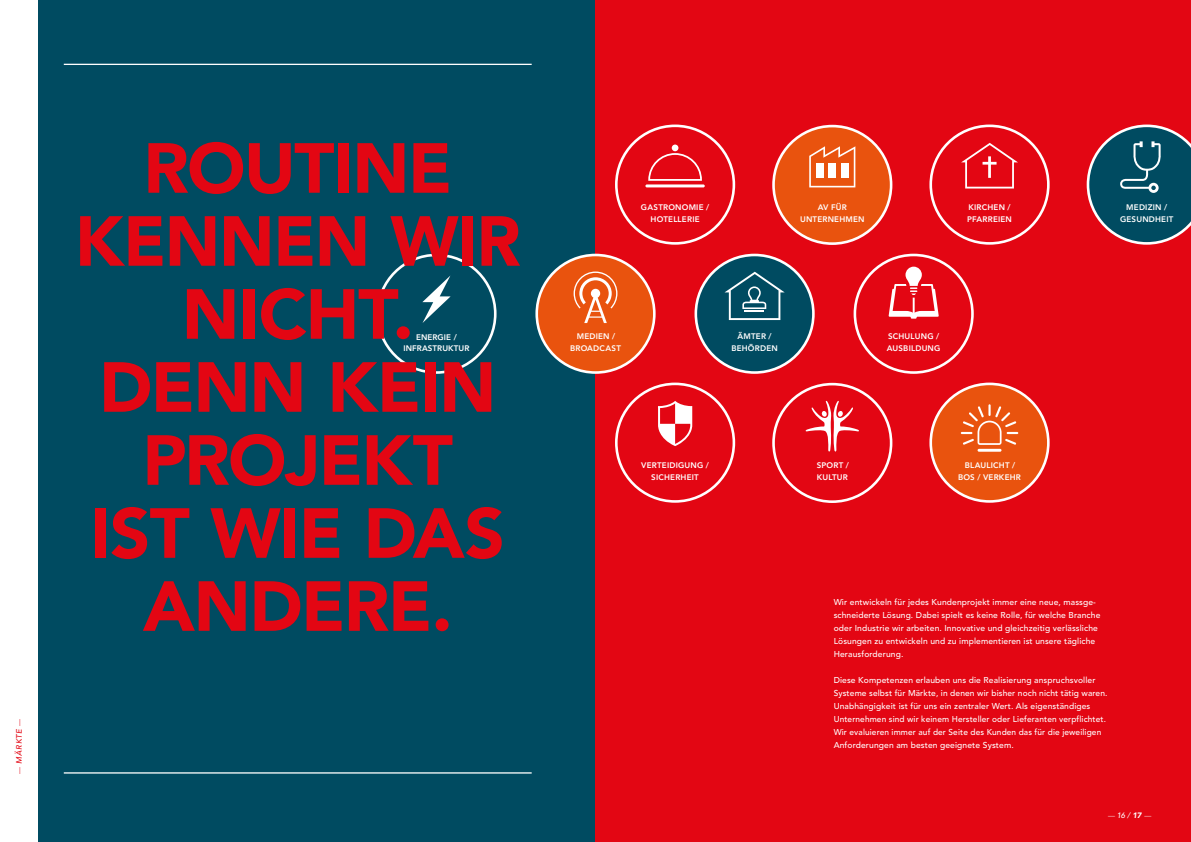
<style>
.page{position:relative;width:1191px;height:842px;background:#fff}
.page>*{position:absolute;margin:0;border:0;box-sizing:border-box;transform-origin:0 0}
.t1{font:900 70px/73px "Avenir";letter-spacing:-.02em;color:#e30613;text-align:center}
.t2{font:500 8.5px/13px "Avenir";letter-spacing:.015em;color:#fff}
.t3{font:800 8px/11.5px "Avenir";letter-spacing:.025em;color:#fff;text-align:center}
.t4{font:italic 500 7.8px "Avenir";color:#e30613}
.t5{font:italic 500 7.8px "Avenir";color:#fff}
.s1{font-weight:300;font-style:normal}
.s2{font-weight:900}
</style>
<div class="page">
<div style="left:38px;top:0;width:557px;height:842px;background:#004b61"></div>
<div style="left:595px;top:0;width:596px;height:842px;background:#e30613"></div>
<hr style="left:64px;top:772px;width:467px;height:1px;background:#fff">
<hr style="left:64px;top:64px;width:467px;height:1px;background:#fff">
<div style="left:615px;top:125px;width:120px;height:120px;border:3px solid #fff;border-radius:50%"></div>
<hr style="left:645px;top:184px;width:60px;height:3px;background:#fff">
<svg style="left:648px;top:153px;width:54px;height:28px"></svg>
<div style="left:671px;top:145px;width:7px;height:6px;background:#fff;border-radius:50%"></div>
<div style="left:773px;top:126px;width:118px;height:118px;background:#e9530e;border-radius:50%"></div>
<div style="left:772px;top:125px;width:120px;height:120px;border:3px solid #fff;border-radius:50%"></div>
<svg style="left:809px;top:146px;width:46px;height:41px"></svg>
<div style="left:816px;top:164px;width:7px;height:14px;background:#fff"></div>
<div style="left:828px;top:164px;width:8px;height:14px;background:#fff"></div>
<div style="left:841px;top:164px;width:7px;height:14px;background:#fff"></div>
<div style="left:929px;top:125px;width:120px;height:120px;border:3px solid #fff;border-radius:50%"></div>
<svg style="left:961px;top:143px;width:57px;height:46px"></svg>
<svg style="left:1086px;top:125px;width:105px;height:120px"></svg>
<div style="left:537px;top:255px;width:117px;height:117px;background:#e9530e;border-radius:50%"></div>
<div style="left:535px;top:254px;width:120px;height:120px;border:3px solid #fff;border-radius:50%"></div>
<svg style="left:573px;top:271px;width:44px;height:52px"></svg>
<div style="left:696px;top:255px;width:117px;height:117px;background:#004b61;border-radius:50%"></div>
<div style="left:694px;top:254px;width:120px;height:120px;border:3px solid #fff;border-radius:50%"></div>
<svg style="left:724px;top:272px;width:60px;height:48px"></svg>
<div style="left:853px;top:254px;width:120px;height:120px;border:3px solid #fff;border-radius:50%"></div>
<svg style="left:888px;top:267px;width:50px;height:52px"></svg>
<div style="left:376px;top:254px;width:120px;height:120px;border:3px solid #fff;border-radius:50%"></div>
<svg style="left:422px;top:276px;width:28px;height:47px"></svg>
<div style="left:615px;top:383px;width:120px;height:120px;border:3px solid #fff;border-radius:50%"></div>
<svg style="left:658px;top:401px;width:34px;height:45px"></svg>
<div style="left:930px;top:384px;width:118px;height:117px;background:#e9530e;border-radius:50%"></div>
<div style="left:929px;top:383px;width:120px;height:120px;border:3px solid #fff;border-radius:50%"></div>
<svg style="left:960px;top:404px;width:58px;height:41px"></svg>
<hr style="left:977px;top:449px;width:24px;height:3px;background:#fff">
<div style="left:772px;top:383px;width:120px;height:120px;border:3px solid #fff;border-radius:50%"></div>
<svg style="left:805px;top:400px;width:54px;height:52px"></svg>
<p class="t4" style="left:15px;top:774px;width:56px;rotate:-90deg"><span class="s1">–</span> MÄRKTE <span class="s1">–</span></p>
<h1 class="t1" style="left:75px;top:131px;width:447px">ROUTINE<br>KENNEN WIR<br>NICHT.<br>DENN KEIN<br>PROJEKT<br>IST WIE DAS<br>ANDERE.</h1>
<p class="t3" style="left:403px;top:331px;width:67px">ENERGIE /<br>INFRASTRUKTUR</p>
<p class="t3" style="left:641px;top:202px;width:70px">GASTRONOMIE /<br>HOTELLERIE</p>
<p class="t3" style="left:800px;top:202px;width:66px">AV FÜR<br>UNTERNEHMEN</p>
<p class="t3" style="left:967px;top:202px;width:46px;text-align:left">KIRCHEN /<br>PFARREIEN</p>
<p class="t3" style="left:1120px;top:202px;width:55px">MEDIZIN /<br>GESUNDHEIT</p>
<p class="t3" style="left:570px;top:331px;width:52px">MEDIEN /<br>BROADCAST</p>
<p class="t3" style="left:731px;top:331px;width:48px">ÄMTER /<br>BEHÖRDEN</p>
<p class="t3" style="left:887px;top:331px;width:55px;text-align:left">SCHULUNG /<br>AUSBILDUNG</p>
<p class="t3" style="left:641px;top:460px;width:69px">VERTEIDIGUNG /<br>SICHERHEIT</p>
<p class="t3" style="left:958px;top:460px;width:64px">BLAULICHT /<br>BOS / VERKEHR</p>
<p class="t3" style="left:816px;top:460px;width:34px;text-align:left">SPORT /<br>KULTUR</p>
<p class="t2" style="left:833px;top:595px;width:268px">Wir entwickeln für jedes Kundenprojekt immer eine neue, massge&shy;schneiderte Lösung. Dabei spielt es keine Rolle, für welche Branche oder Industrie wir arbeiten. Innovative und gleichzeitig verlässliche Lösungen zu entwickeln und zu implementieren ist unsere tägliche Herausforderung.</p>
<p class="t2" style="left:833px;top:673px;width:275px">Diese Kompetenzen erlauben uns die Realisierung anspruchsvoller Systeme selbst für Märkte, in denen wir bisher noch nicht tätig waren.<br>Unabhängigkeit ist für uns ein zentraler Wert. Als eigenständiges Unternehmen sind wir keinem Hersteller oder Lieferanten verpflichtet.<br>Wir evaluieren immer auf der Seite des Kunden das für die jeweiligen Anforderungen am besten geeignete System.</p>
<p class="t5" style="left:1108px;top:811px;width:45px"><span class="s1">–</span>16/<span class="s2">17</span> <span class="s1">–</span></p>
</div>
